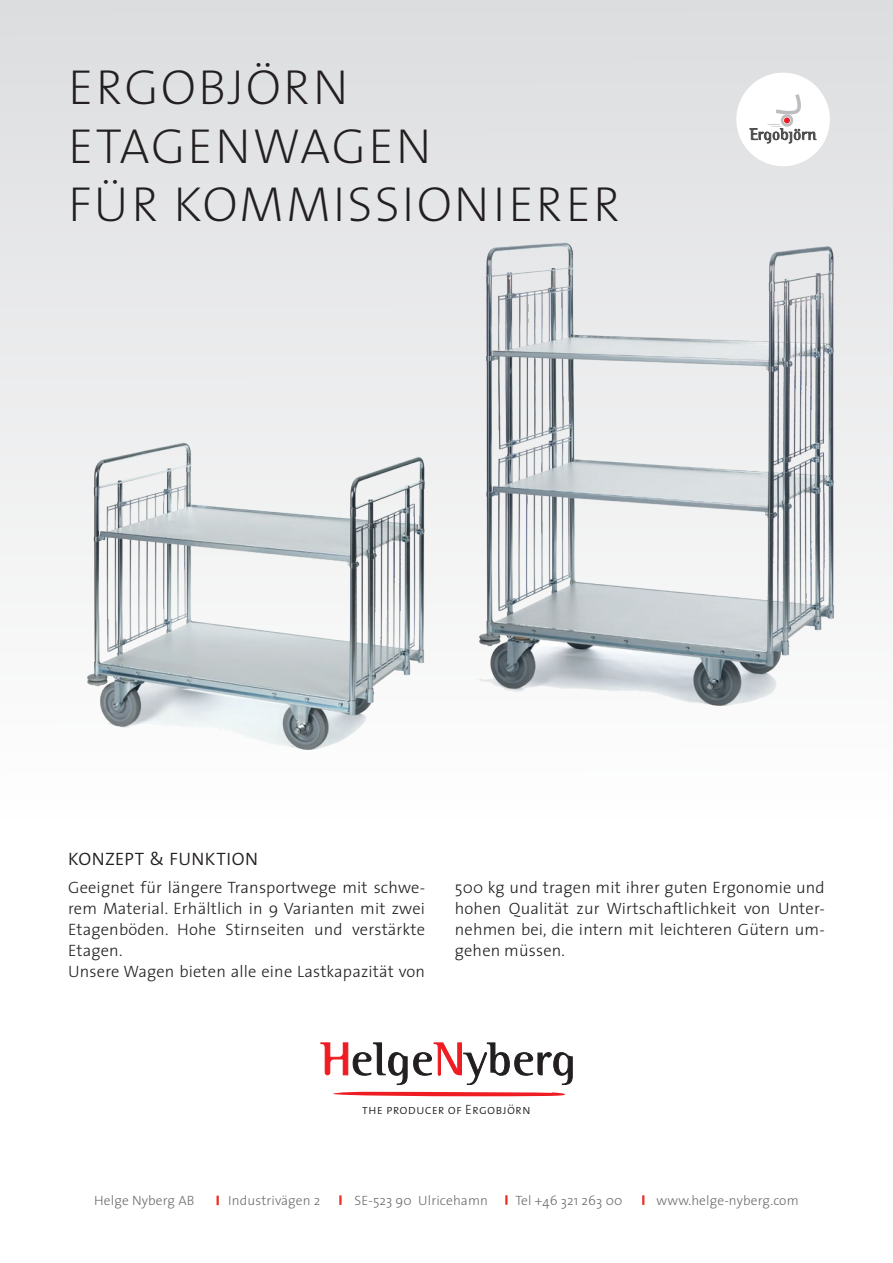
<style>
.page{position:relative;width:893px;height:1263px;background:#fff}
.page>*{position:absolute;margin:0;border:0;box-sizing:border-box;transform-origin:0 0}
.Rubrik{font:200 49.5px "The Sans";letter-spacing:.04em;color:#231f20}
.Produktnamn_1{font:300 18px "The Sans";letter-spacing:.025em;color:#231f20}
.t1{font:300 16.5px/21px "The Sans";letter-spacing:.01em;color:#231f20;text-align:justify}
.t2{font:300 13.5px "The Sans";letter-spacing:.01em;color:#6c6d70}
.t3{font:13.5px "The Sans Light Caps";letter-spacing:.01em;color:#231f20}
</style>
<div class="page">
<div style="left:0;top:0;width:893px;height:819px;background:linear-gradient(to bottom,#dcdddf,#fefefe)"></div>
<div style="left:736px;top:73px;width:94px;height:93px;background:#fff;border-radius:50%"></div>
<svg style="left:750px;top:94px;width:66px;height:49px"></svg>
<svg style="left:320px;top:1042px;width:253px;height:43px"></svg>
<svg style="left:333px;top:1092px;width:232px;height:4px"></svg>
<img style="left:71px;top:443px;width:378px;height:306px">
<img style="left:437px;top:242px;width:405px;height:467px">
<svg style="left:217px;top:1196px;width:2px;height:9px"></svg>
<svg style="left:339px;top:1195px;width:3px;height:10px"></svg>
<svg style="left:505px;top:1195px;width:2px;height:10px"></svg>
<svg style="left:642px;top:1195px;width:2px;height:10px"></svg>
<p class="Rubrik" style="left:68px;top:47px;width:282px">ERGOBJÖRN</p>
<p class="Rubrik" style="left:68px;top:105px;width:365px">ETAGENWAGEN</p>
<p class="Rubrik" style="left:68px;top:164px;width:553px">FÜR KOMMISSIONIERER</p>
<p class="Produktnamn_1" style="left:68px;top:844px;width:191px">KONZEPT &amp; FUNKTION</p>
<p class="t1" style="left:68px;top:877px;width:358px">Geeignet für längere Transportwege mit schwe&shy;rem Material. Erhältlich in 9 Varianten mit zwei Etagenböden. Hohe Stirnseiten und verstärkte Etagen.</p>
<p class="t1" style="left:68px;top:961px;width:358px">Unsere Wagen bieten alle eine Lastkapazität von</p>
<p class="t1" style="left:455px;top:877px;width:371px">500 kg und tragen mit ihrer guten Ergonomie und hohen Qualität zur Wirtschaftlichkeit von Unter&shy;nehmen bei, die intern mit leichteren Gütern um&shy;gehen müssen.</p>
<p class="t3" style="left:362px;top:1099px;width:170px">the producer of Ergobjörn</p>
<p class="t2" style="left:94px;top:1189px;width:101px">Helge Nyberg AB</p>
<p class="t2" style="left:228px;top:1189px;width:94px">Industrivägen 2</p>
<p class="t2" style="left:354px;top:1189px;width:135px">SE-523 90 Ulricehamn</p>
<p class="t2" style="left:515px;top:1189px;width:109px">Tel +46 321 263 00</p>
<p class="t2" style="left:656px;top:1189px;width:144px">www.helge-nyberg.com</p>
</div>
